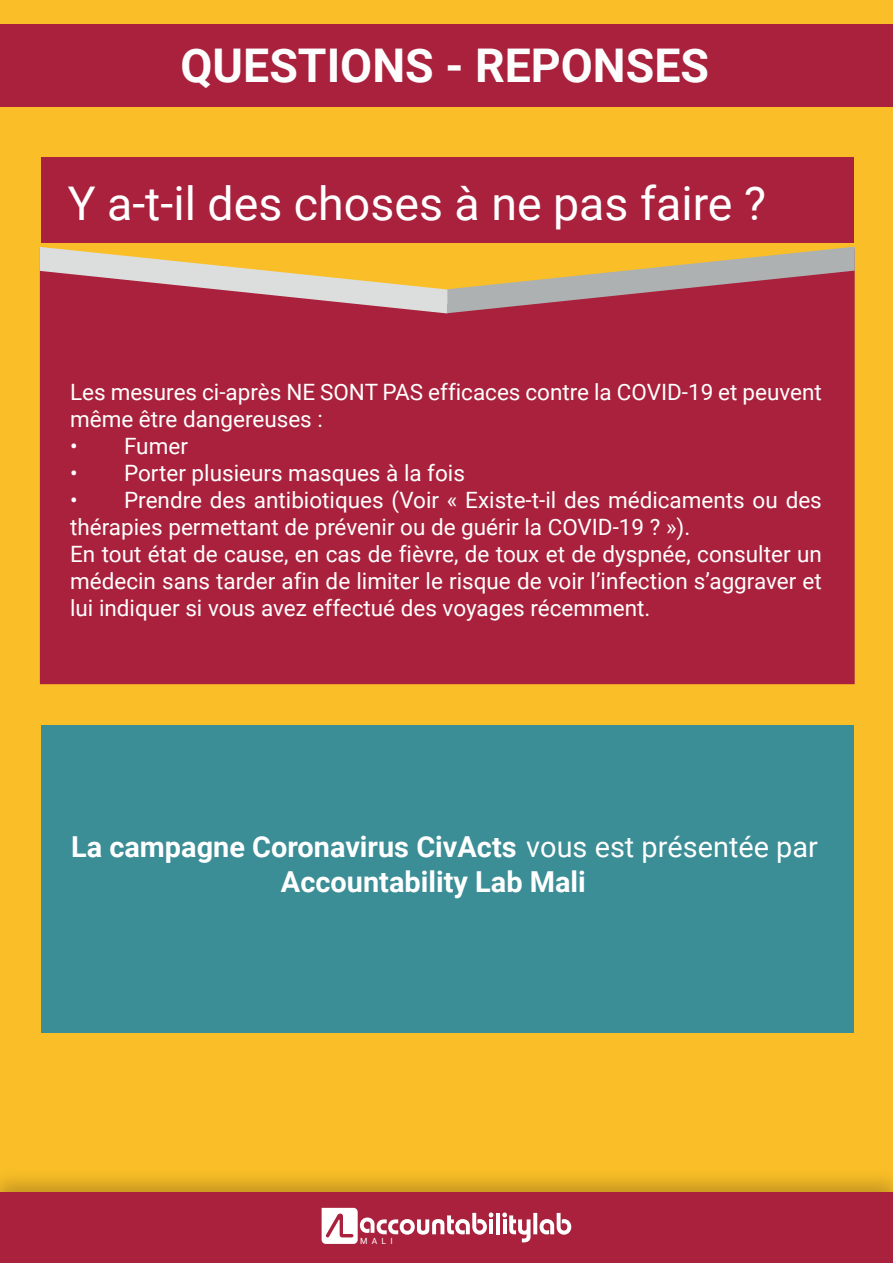
<style>
.page{position:relative;width:893px;height:1263px;background:#fff}
.page>*{position:absolute;margin:0;border:0;box-sizing:border-box;transform-origin:0 0}
.t1{font:46.5px "Roboto";color:#fff}
.t2{font:700 46.5px "Roboto";color:#fefdfd}
.t3{font:700 28.95px/34.7px "Roboto";color:#fff}
.t4{font:22.5px/27px "Roboto";color:#fff}
.t5{font:8.55px "Roboto";color:#fff}
.s1{font-weight:400}
</style>
<div class="page">
<div style="left:0;top:0;width:893px;height:1192px;background:#fabf28"></div>
<img style="left:0;top:1177px;width:893px;height:16px">
<div style="left:0;top:24px;width:893px;height:83px;background:#a9213c"></div>
<div style="left:40px;top:313px;width:815px;height:371px;background:#a9213c"></div>
<svg style="left:40px;top:247px;width:815px;height:66px"></svg>
<div style="left:0;top:1193px;width:893px;height:70px;background:#a9213c"></div>
<svg style="left:502px;top:1212px;width:69px;height:30px"></svg>
<hr style="left:503px;top:1219px;width:4px;height:15px;background:#fff">
<hr style="left:496px;top:1213px;width:4px;height:21px;background:#fff">
<svg style="left:322px;top:1208px;width:171px;height:36px"></svg>
<div style="left:42px;top:157px;width:812px;height:85px;background:#a9213c"></div>
<div style="left:42px;top:725px;width:812px;height:308px;background:#3b8d96"></div>
<h1 class="t2" style="left:180px;top:33px;width:530px">QUESTIONS - REPONSES</h1>
<h1 class="t1" style="left:68px;top:170px;width:700px">Y a-t-il des choses à ne pas faire ?</h1>
<p class="t4" style="left:70px;top:377px;width:753px">Les mesures ci-après NE SONT PAS efficaces contre la COVID-19 et peuvent même être dangereuses :</p>
<p class="t4" style="left:70px;top:431px;width:119px">• Fumer</p>
<p class="t4" style="left:70px;top:458px;width:396px">• Porter plusieurs masques à la fois</p>
<p class="t4" style="left:70px;top:485px;width:753px">• Prendre des antibiotiques (Voir « Existe-t-il des médicaments ou des thérapies permettant de prévenir ou de guérir la COVID-19 ? »).<br>En tout état de cause, en cas de fièvre, de toux et de dyspnée, consulter un médecin sans tarder afin de limiter le risque de voir l’infection s’aggraver et lui indiquer si vous avez effectué des voyages récemment.</p>
<p class="t3" style="left:281px;top:829px;width:538px;text-indent:-210px">La campagne Coronavirus CivActs <span class="s1">vous est présentée par<br></span>Accountability Lab Mali</p>
<p class="t5" style="left:360px;top:1234px;width:34px">M A L I</p>
</div>
